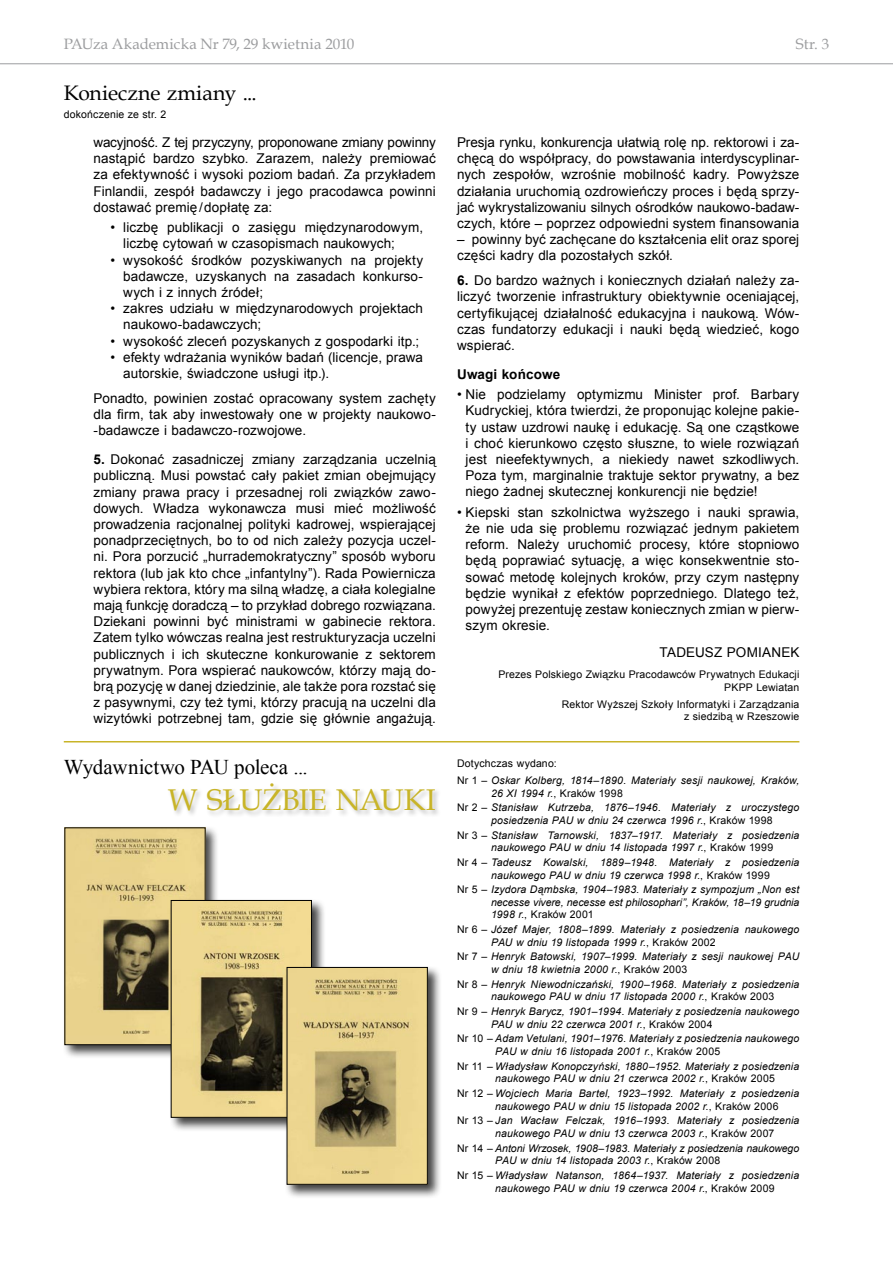
<style>
.page{position:relative;width:893px;height:1263px;background:#fff}
.page>*{position:absolute;margin:0;border:0;box-sizing:border-box;transform-origin:0 0}
.t1{font:30px "Book Antiqua";letter-spacing:-.02em;color:#c8b428}
.t2{font:21px "Times New Roman";letter-spacing:-.015em;color:#000}
.t3{font:21px "Book Antiqua";color:#000}
.t4{font:15px "Book Antiqua";color:#9c9d9f}
.t5{font:13.5px/16.2px "Arial";letter-spacing:.005em;color:#000;text-align:justify}
.t6{font:700 13.5px "Arial";letter-spacing:.01em;color:#000}
.t7{font:italic 10.5px/12.6px "Arial";letter-spacing:.015em;color:#000}
.t8{font:italic 10.5px/12.6px "Arial";letter-spacing:-.005em;color:#000}
.t9{font:10.5px/12.6px "Arial";letter-spacing:.015em;color:#000;text-align:right}
.s1{font-weight:700}
.s2{font-style:normal}
</style>
<div class="page">
<hr style="left:0;top:63px;width:893px;height:1px;background:#9c9d9f">
<hr style="left:64px;top:741px;width:735px;height:1px;background:#c8b428">
<div style="left:166px;top:782px;width:276px;height:36px;background:#000;opacity:.25"></div>
<div style="left:62px;top:825px;width:158px;height:234px;background:#000;opacity:.75"></div>
<img style="left:67px;top:830px;width:136px;height:213px">
<div style="left:169px;top:898px;width:157px;height:234px;background:#000;opacity:.75"></div>
<img style="left:173px;top:902px;width:137px;height:213px">
<div style="left:171px;top:900px;width:141px;height:217px;border:1px solid #000"></div>
<div style="left:285px;top:965px;width:157px;height:234px;background:#000;opacity:.75"></div>
<img style="left:289px;top:969px;width:137px;height:213px">
<div style="left:287px;top:967px;width:141px;height:217px;border:1px solid #000"></div>
<p class="t4" style="left:64px;top:34px;width:292px">PAUza Akademicka Nr 79, 29 kwietnia 2010</p>
<p class="t4" style="left:796px;top:34px;width:35px">Str. 3</p>
<h2 class="t3" style="left:64px;top:79px;width:194px">Konieczne zmiany ...</h2>
<p class="t9" style="left:64px;top:108px;width:104px">dokończenie ze str. 2</p>
<p class="t5" style="left:94px;top:134px;width:344px">wacyjność. Z tej przyczyny, proponowane zmiany powinny nastąpić bardzo szybko. Zarazem, należy premiować za efektywność i wysoki poziom badań. Za przykładem Finlandii, zespół badawczy i jego pracodawca powinni dostawać premię/dopłatę za:</p>
<p class="t5" style="left:123px;top:220px;width:301px;text-indent:-13px">• liczbę publikacji o zasięgu międzynarodowym, liczbę cytowań w czasopismach naukowych;</p>
<p class="t5" style="left:123px;top:252px;width:301px;text-indent:-13px">• wysokość środków pozyskiwanych na projekty badawcze, uzyskanych na zasadach konkurso&shy;wych i z innych źródeł;</p>
<p class="t5" style="left:123px;top:301px;width:301px;text-indent:-13px">• zakres udziału w międzynarodowych projektach naukowo-badawczych;</p>
<p class="t5" style="left:111px;top:333px;width:310px">• wysokość zleceń pozyskanych z gospodarki itp.;</p>
<p class="t5" style="left:123px;top:349px;width:301px;text-indent:-13px">• efekty wdrażania wyników badań (licencje, prawa autorskie, świadczone usługi itp.).</p>
<p class="t5" style="left:94px;top:390px;width:344px">Ponadto, powinien zostać opracowany system zachęty dla firm, tak aby inwestowały one w projekty naukowo--badawcze i badawczo-rozwojowe.</p>
<p class="t5" style="left:94px;top:451px;width:344px"><span class="s1">5.</span> Dokonać zasadniczej zmiany zarządzania uczelnią publiczną. Musi powstać cały pakiet zmian obejmujący zmiany prawa pracy i przesadnej roli związków zawo&shy;dowych. Władza wykonawcza musi mieć możliwość prowadzenia racjonalnej polityki kadrowej, wspierającej ponadprzeciętnych, bo to od nich zależy pozycja uczel&shy;ni. Pora porzucić „hurrademokratyczny” sposób wyboru rektora (lub jak kto chce „infantylny”). Rada Powiernicza wybiera rektora, który ma silną władzę, a ciała kolegialne mają funkcję doradczą – to przykład dobrego rozwiązana.<br>Dziekani powinni być ministrami w gabinecie rektora.<br>Zatem tylko wówczas realna jest restrukturyzacja uczelni publicznych i ich skuteczne konkurowanie z sektorem prywatnym. Pora wspierać naukowców, którzy mają do&shy;brą pozycję w danej dziedzinie, ale także pora rozstać się z pasywnymi, czy też tymi, którzy pracują na uczelni dla wizytówki potrzebnej tam, gdzie się głównie angażują.</p>
<p class="t5" style="left:457px;top:134px;width:344px">Presja rynku, konkurencja ułatwią rolę np. rektorowi i za&shy;chęcą do współpracy, do powstawania interdyscyplinar&shy;nych zespołów, wzrośnie mobilność kadry. Powyższe działania uruchomią ozdrowieńczy proces i będą sprzy&shy;jać wykrystalizowaniu silnych ośrodków naukowo-badaw&shy;czych, które – poprzez odpowiedni system finansowania</p>
<p class="t5" style="left:457px;top:231px;width:344px">– powinny być zachęcane do kształcenia elit oraz sporej części kadry dla pozostałych szkół.</p>
<p class="t5" style="left:457px;top:272px;width:344px"><span class="s1">6.</span> Do bardzo ważnych i koniecznych działań należy za&shy;liczyć tworzenie infrastruktury obiektywnie oceniającej, certyfikującej działalność edukacyjna i naukową. Wów&shy;czas fundatorzy edukacji i nauki będą wiedzieć, kogo wspierać.</p>
<p class="t6" style="left:457px;top:365px;width:105px">Uwagi końcowe</p>
<p class="t5" style="left:466px;top:386px;width:335px;text-indent:-9px">• Nie podzielamy optymizmu Minister prof. Barbary Kudryckiej, która twierdzi, że proponując kolejne pakie&shy;ty ustaw uzdrowi naukę i edukację. Są one cząstkowe i choć kierunkowo często słuszne, to wiele rozwiązań jest nieefektywnych, a niekiedy nawet szkodliwych.<br>Poza tym, marginalnie traktuje sektor prywatny, a bez niego żadnej skutecznej konkurencji nie będzie!</p>
<p class="t5" style="left:466px;top:504px;width:335px;text-indent:-9px">• Kiepski stan szkolnictwa wyższego i nauki sprawia, że nie uda się problemu rozwiązać jednym pakietem reform. Należy uruchomić procesy, które stopniowo będą poprawiać sytuację, a więc konsekwentnie sto&shy;sować metodę kolejnych kroków, przy czym następny będzie wynikał z efektów poprzedniego. Dlatego też, powyżej prezentuję zestaw koniecznych zmian w pierw&shy;szym okresie.</p>
<p class="t5" style="left:660px;top:644px;width:139px">Tadeusz Pomian ek</p>
<p class="t9" style="left:498px;top:668px;width:302px">Prezes Polskiego Związku Pracodawców Prywatnych Edukacji<br>PKPP Lewiatan</p>
<p class="t9" style="left:562px;top:698px;width:239px">Rektor Wyższej Szkoły I nformatyki i Zarządzania z siedzibą w Rzeszowie</p>
<h2 class="t2" style="left:64px;top:753px;width:245px">Wydawnictwo PAU poleca ...</h2>
<p class="t7" style="left:457px;top:755px;width:344px;line-height:16.8px"><span class="s2">Dotychczas wydano:<br>Nr 1 –</span> Oskar Kolberg, 1814–1890. Materiały sesji naukowej, Kraków,</p>
<p class="t7" style="left:457px;top:786px;width:344px;line-height:14.7px;text-indent:34px">26 XI 1994 r.<span class="s2">, Kraków 1998<br>Nr 2 –</span> Stanisław Kutrzeba, 1876–1946. Materiały z uroczystego</p>
<p class="t7" style="left:457px;top:813px;width:344px;line-height:14.7px;text-indent:34px">posiedzenia PAU w dniu 24 czerwca 1996 r.<span class="s2">, Kraków 1998<br>Nr 3 –</span> Stanisław Tarnowski, 1837–1917. Materiały z posiedzenia</p>
<p class="t7" style="left:457px;top:840px;width:344px;line-height:14.7px;text-indent:34px">naukowego PAU w dniu 14 listopada 1997 r.<span class="s2">, Kraków 1999<br>Nr 4 –</span> Tadeusz Kowalski, 1889–1948. Materiały z posiedzenia</p>
<p class="t7" style="left:457px;top:868px;width:344px;line-height:14.7px;text-align:center">naukowego PAU w dniu 19 czerwca 1998 r.<span class="s2">, Kraków 1999<br>Nr 5 –</span> Izydora Dąmbska, 1904–1983. Materiały z sympozjum „Non est</p>
<p class="t8" style="left:491px;top:896px;width:310px">necesse vivere, necesse est philosophari”, Kraków, 18–19 grudnia<br>1998 r.<span class="s2">, Kraków 2001</span></p>
<p class="t7" style="left:491px;top:923px;width:310px;text-indent:-34px"><span class="s2">Nr 6 –</span> Józef Majer, 1808–1899. Materiały z posiedzenia naukowego<br>PAU w dniu 19 listopada 1999 r.<span class="s2">, Kraków 2002</span></p>
<p class="t7" style="left:491px;top:951px;width:310px;text-indent:-34px"><span class="s2">Nr 7 –</span> Henryk Batowski, 1907–1999. Materiały z sesji naukowej PAU w dniu 18 kwietnia 2000 r.<span class="s2">, Kraków 2003</span></p>
<p class="t7" style="left:491px;top:978px;width:310px;text-indent:-34px"><span class="s2">Nr 8 –</span> Henryk Niewodniczański, 1900–1968. Materiały z posiedzenia naukowego PAU w dniu 17 listopada 2000 r.<span class="s2">, Kraków 2003</span></p>
<p class="t7" style="left:491px;top:1005px;width:310px;text-indent:-34px"><span class="s2">Nr 9 –</span> Henryk Barycz, 1901–1994. Materiały z posiedzenia naukowego<br>PAU w dniu 22 czerwca 2001 r.<span class="s2">, Kraków 2004</span></p>
<p class="t7" style="left:495px;top:1032px;width:306px;text-indent:-38px"><span class="s2">Nr 10 –</span> Adam Vetulani, 1901–1976. Materiały z posiedzenia naukowego<br>PAU w dniu 16 listopada 2001 r.<span class="s2">, Kraków 2005</span></p>
<p class="t7" style="left:495px;top:1060px;width:305px;text-indent:-38px"><span class="s2">Nr 11 –</span> Władysław Konopczyński, 1880–1952. Materiały z posiedzenia naukowego PAU w dniu 21 czerwca 2002 r.<span class="s2">, Kraków 2005</span></p>
<p class="t7" style="left:495px;top:1087px;width:305px;text-indent:-38px"><span class="s2">Nr 12 –</span> Wojciech Maria Bartel, 1923–1992. Materiały z posiedzenia naukowego PAU w dniu 15 listopada 2002 r.<span class="s2">, Kraków 2006</span></p>
<p class="t7" style="left:495px;top:1114px;width:306px;text-indent:-38px"><span class="s2">Nr 13 –</span> Jan Wacław Felczak, 1916–1993. Materiały z posiedzenia naukowego PAU w dniu 13 czerwca 2003 r.<span class="s2">, Kraków 2007</span></p>
<p class="t8" style="left:495px;top:1142px;width:305px;text-indent:-38px"><span class="s2">Nr 14 –</span> Antoni Wrzosek, 1908–1983. Materiały z posiedzenia naukowego<br>PAU w dniu 14 listopada 2003 r.<span class="s2">, Kraków 2008</span></p>
<p class="t7" style="left:495px;top:1169px;width:305px;text-indent:-38px"><span class="s2">Nr 15 –</span> Władysław Natanson, 1864–1937. Materiały z posiedzenia naukowego PAU w dniu 19 czerwca 2004 r<span class="s2">., Kraków 2009</span></p>
<h1 class="t1" style="left:168px;top:779px;width:269px">W SŁUŻBIE NAUKI</h1>
</div>
